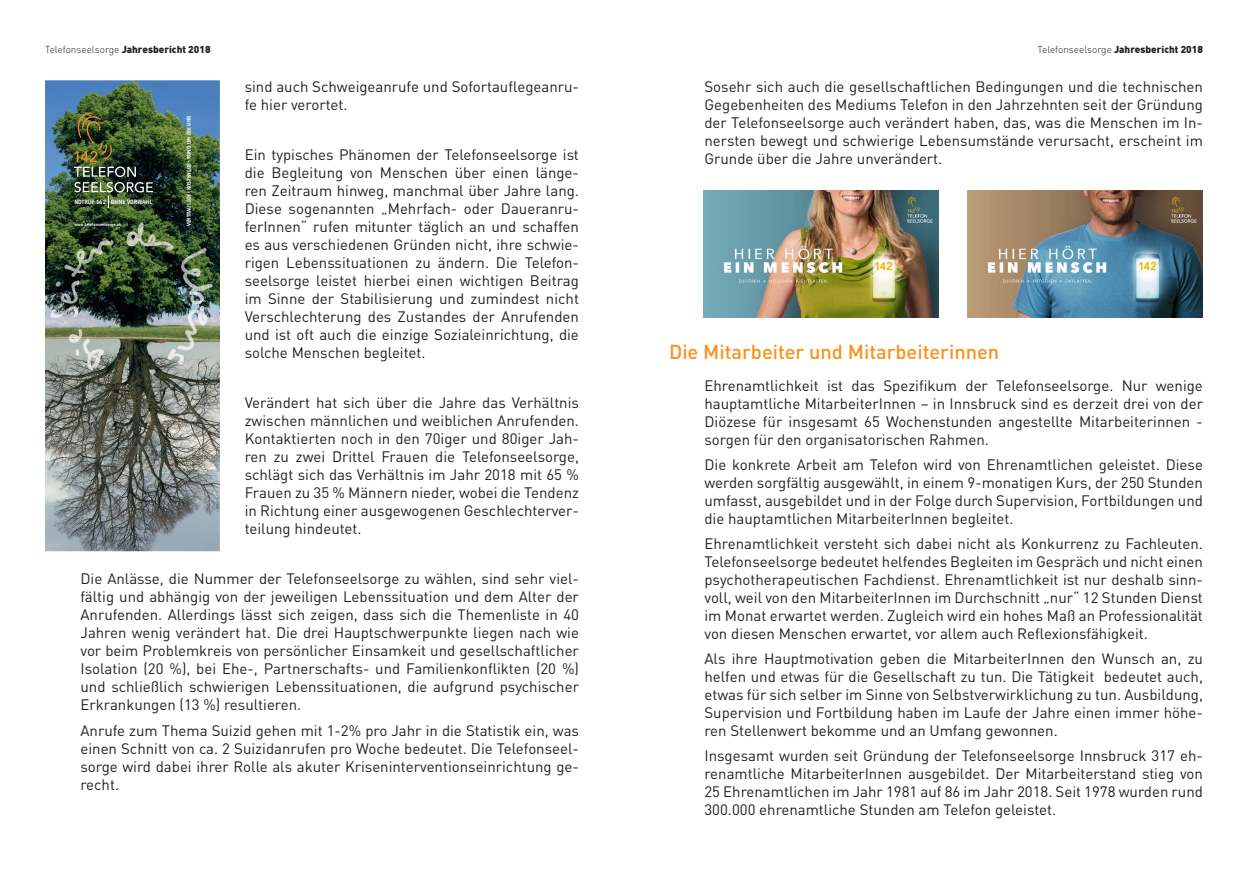
<style>
.page{position:relative;width:1248px;height:886px;background:#fff}
.page>*{position:absolute;margin:0;border:0;box-sizing:border-box;transform-origin:0 0}
.t1{font:500 20px "DIN Pro";color:#f7931d}
.t2{font:15px/18px "DIN Pro";color:#231f20;text-align:justify}
.t3{font:900 10px "DIN Pro";color:#231f20}
.t4{font:700 6.5px "Officina Sans";color:#fff}
.t5{font:700 5.88px "Officina Sans";color:#fff}
.t6{font:700 4.62px "Officina Sans";color:#fff}
.s1{font-weight:300}
</style>
<div class="page">
<img style="left:45px;top:80px;width:175px;height:471px">
<img style="left:48px;top:219px;width:171px;height:158px">
<img style="left:74px;top:112px;width:79px;height:96px">
<img style="left:703px;top:190px;width:235px;height:127px">
<img style="left:967px;top:190px;width:235px;height:127px">
<p class="t3" style="left:45px;top:42px;width:167px"><span class="s1">Telefonseelsorge</span> Jahresbericht 2018</p>
<p class="t3" style="left:1037px;top:42px;width:167px"><span class="s1">Telefonseelsorge</span> Jahresbericht 2018</p>
<p class="t2" style="left:245px;top:77px;width:336px">sind auch Schweigeanrufe und Sofortauflegeanru&shy;fe hier verortet.</p>
<p class="t2" style="left:245px;top:145px;width:336px">Ein typisches Phänomen der Telefonseelsorge ist die Begleitung von Menschen über einen länge&shy;ren Zeitraum hinweg, manchmal über Jahre lang.<br>Diese sogenannten „Mehrfach- oder Daueranru&shy;ferInnen“ rufen mitunter täglich an und schaffen es aus verschiedenen Gründen nicht, ihre schwie&shy;rigen Lebenssituationen zu ändern. Die Telefon&shy;seelsorge leistet hierbei einen wichtigen Beitrag im Sinne der Stabilisierung und zumindest nicht Verschlechterung des Zustandes der Anrufenden und ist oft auch die einzige Sozialeinrichtung, die solche Menschen begleitet.</p>
<p class="t2" style="left:245px;top:393px;width:336px">Verändert hat sich über die Jahre das Verhältnis zwischen männlichen und weiblichen Anrufenden.<br>Kontaktierten noch in den 70iger und 80iger Jah&shy;ren zu zwei Drittel Frauen die Telefonseelsorge, schlägt sich das Verhältnis im Jahr 2018 mit 65 % Frauen zu 35 % Männern nieder, wobei die Tendenz in Richtung einer ausgewogenen Geschlechterver&shy;teilung hindeutet.</p>
<p class="t2" style="left:80px;top:569px;width:500px">Die Anlässe, die Nummer der Telefonseelsorge zu wählen, sind sehr viel&shy;fältig und abhängig von der jeweiligen Lebenssituation und dem Alter der Anrufenden. Allerdings lässt sich zeigen, dass sich die Themenliste in 40<br>Jahren wenig verändert hat. Die drei Hauptschwerpunkte liegen nach wie vor beim Problemkreis von persönlicher Einsamkeit und gesellschaftlicher Isolation (20 %), bei Ehe-, Partnerschafts- und Familienkonflikten (20 %) und schließlich schwierigen Lebenssituationen, die aufgrund psychischer Erkrankungen (13 %) resultieren.</p>
<p class="t2" style="left:80px;top:720px;width:500px">Anrufe zum Thema Suizid gehen mit 1-2% pro Jahr in die Statistik ein, was einen Schnitt von ca. 2 Suizidanrufen pro Woche bedeutet. Die Telefonseel&shy;sorge wird dabei ihrer Rolle als akuter Kriseninterventionseinrichtung ge&shy;recht.</p>
<p class="t2" style="left:704px;top:77px;width:500px">Sosehr sich auch die gesellschaftlichen Bedingungen und die technischen Gegebenheiten des Mediums Telefon in den Jahrzehnten seit der Gründung der Telefonseelsorge auch verändert haben, das, was die Menschen im In&shy;nersten bewegt und schwierige Lebensumstände verursacht, erscheint im Grunde über die Jahre unverändert.</p>
<p class="t5" style="left:185px;top:226px;width:113px;rotate:-90deg">VERTRAULICH · KOSTENLOS · RUND UM DIE UHR</p>
<p class="t4" style="left:74px;top:198px;width:80px">NOTRUF 142 OHNE VORWAHL</p>
<p class="t6" style="left:75px;top:222px;width:48px">www.telefonseelsorge.at</p>
<h1 class="t1" style="left:669px;top:338px;width:332px">Die Mitarbeiter und Mitarbeiterinnen</h1>
<p class="t2" style="left:704px;top:376px;width:500px">Ehrenamtlichkeit ist das Spezifikum der Telefonseelsorge. Nur wenige hauptamtliche MitarbeiterInnen – in Innsbruck sind es derzeit drei von der Diözese für insgesamt 65 Wochenstunden angestellte Mitarbeiterinnen - sorgen für den organisatorischen Rahmen.</p>
<p class="t2" style="left:704px;top:455px;width:500px">Die konkrete Arbeit am Telefon wird von Ehrenamtlichen geleistet. Diese werden sorgfältig ausgewählt, in einem 9-monatigen Kurs, der 250 Stunden umfasst, ausgebildet und in der Folge durch Supervision, Fortbildungen und die hauptamtlichen MitarbeiterInnen begleitet.</p>
<p class="t2" style="left:704px;top:534px;width:500px">Ehrenamtlichkeit versteht sich dabei nicht als Konkurrenz zu Fachleuten.<br>Telefonseelsorge bedeutet helfendes Begleiten im Gespräch und nicht einen psychotherapeutischen Fachdienst. Ehrenamtlichkeit ist nur deshalb sinn&shy;voll, weil von den MitarbeiterInnen im Durchschnitt „nur“ 12 Stunden Dienst im Monat erwartet werden. Zugleich wird ein hohes Maß an Professionalität von diesen Menschen erwartet, vor allem auch Reflexionsfähigkeit.</p>
<p class="t2" style="left:704px;top:649px;width:500px">Als ihre Hauptmotivation geben die MitarbeiterInnen den Wunsch an, zu helfen und etwas für die Gesellschaft zu tun. Die Tätigkeit bedeutet auch, etwas für sich selber im Sinne von Selbstverwirklichung zu tun. Ausbildung, Supervision und Fortbildung haben im Laufe der Jahre einen immer höhe&shy;ren Stellenwert bekomme und an Umfang gewonnen.</p>
<p class="t2" style="left:704px;top:746px;width:500px">Insgesamt wurden seit Gründung der Telefonseelsorge Innsbruck 317 eh&shy;renamtliche MitarbeiterInnen ausgebildet. Der Mitarbeiterstand stieg von 25 Ehrenamtlichen im Jahr 1981 auf 86 im Jahr 2018. Seit 1978 wurden rund 300.000 ehrenamtliche Stunden am Telefon geleistet.</p>
</div>
